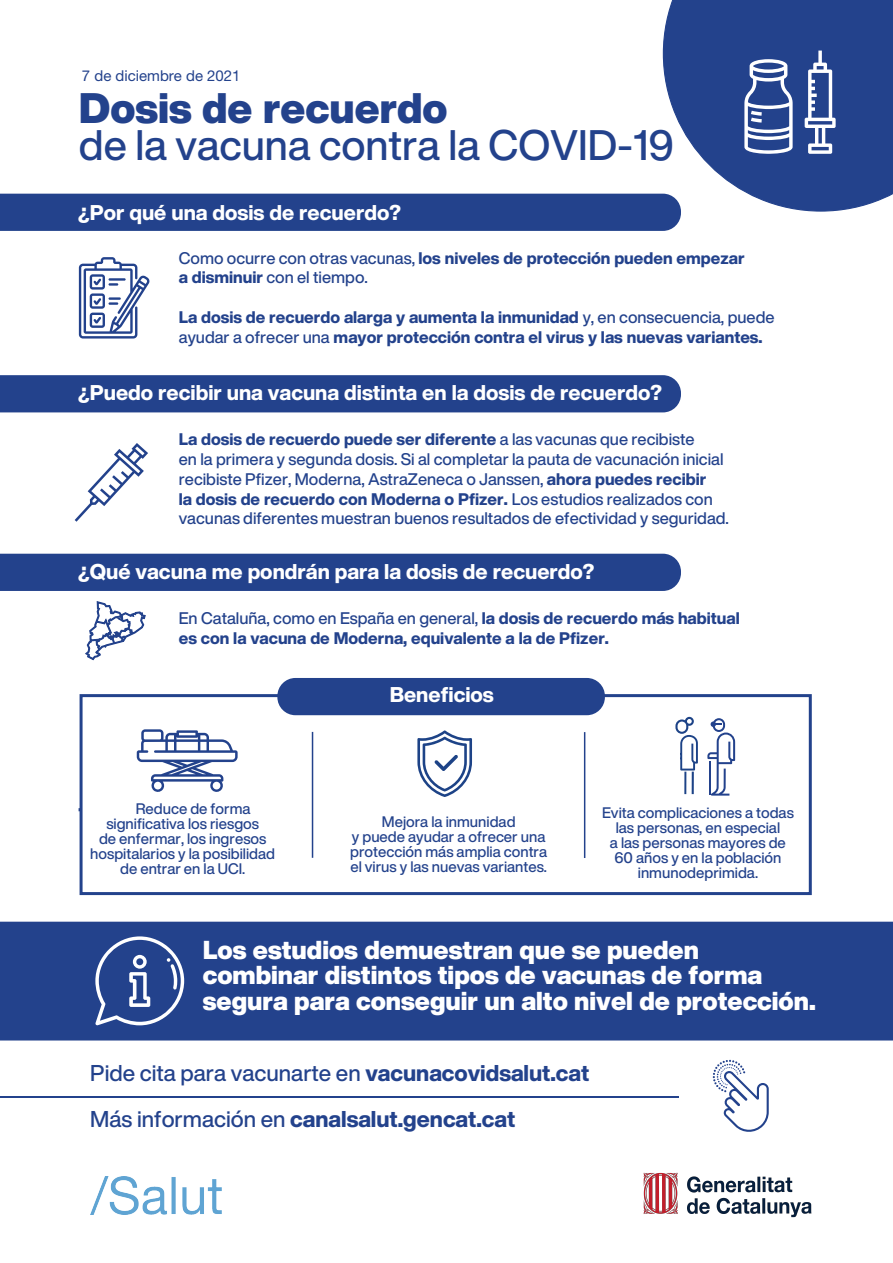
<style>
.page{position:relative;width:893px;height:1263px;background:#fff}
.page>*{position:absolute;margin:0;border:0;box-sizing:border-box;transform-origin:0 0}
.t1{font:500 42px "Helvetica Now Display";color:#23428c}
.t2{font:900 42px "Helvetica Now Display";color:#23428c}
.t3{font:900 25.5px/25.5px "Helvetica Now Display";color:#fff}
.t4{font:800 22.5px/46.5px "Helvetica Now Display";color:#23428c}
.t5{font:800 21px "Helvetica Now Display";color:#fff}
.t6{font:800 16.5px/19.8px "Helvetica Now Display";color:#23428c}
.t7{font:500 16.5px/19.8px "Helvetica Now Display";color:#23428c}
.t8{font:500 15px/15px "Helvetica Now Display";color:#23428c;text-align:center}
.t9{font:15px "Helvetica Neue LT Std";color:#23428c}
.s1{font-weight:500}
.s2{font-weight:800}
</style>
<div class="page">
<div style="left:80px;top:694px;width:732px;height:201px;border:3px solid #23428c"></div>
<div style="left:0;top:194px;width:681px;height:37px;background:#23428c"></div>
<div style="left:0;top:375px;width:681px;height:37px;background:#23428c"></div>
<div style="left:0;top:554px;width:681px;height:37px;background:#23428c"></div>
<div style="left:0;top:922px;width:893px;height:118px;background:#23428c"></div>
<div style="left:277px;top:678px;width:328px;height:37px;background:#23428c;border-radius:18px"></div>
<svg style="left:95px;top:936px;width:89px;height:89px;background:#4e67a2"></svg>
<hr style="left:0;top:1096px;width:679px;height:2px;background:#23428c">
<hr style="left:312px;top:732px;width:1px;height:126px;background:#23428c">
<hr style="left:584px;top:732px;width:1px;height:126px;background:#23428c">
<svg style="left:85px;top:601px;width:61px;height:60px"></svg>
<svg style="left:663px;top:0;width:230px;height:212px;background:#415c9b"></svg>
<svg style="left:137px;top:729px;width:101px;height:63px"></svg>
<img style="left:643px;top:1172px;width:169px;height:46px">
<svg style="left:713px;top:1060px;width:56px;height:72px"></svg>
<img style="left:91px;top:1177px;width:131px;height:37px">
<svg style="left:417px;top:730px;width:55px;height:67px"></svg>
<hr style="left:684px;top:772px;width:2px;height:22px;background:#1d4387">
<hr style="left:692px;top:772px;width:2px;height:22px;background:#1d4387">
<svg style="left:675px;top:717px;width:23px;height:53px"></svg>
<svg style="left:79px;top:257px;width:71px;height:82px"></svg>
<svg style="left:75px;top:443px;width:73px;height:79px"></svg>
<svg style="left:744px;top:59px;width:49px;height:95px"></svg>
<svg style="left:805px;top:51px;width:31px;height:103px"></svg>
<svg style="left:707px;top:718px;width:28px;height:78px"></svg>
<div style="left:665px;top:745px;width:15px;height:19px;background:#fff"></div>
<p class="t9" style="left:82px;top:67px;width:160px">7 de diciembre de 2021</p>
<h1 class="t2" style="left:79px;top:79px;width:370px">Dosis de recuerdo</h1>
<h1 class="t1" style="left:79px;top:117px;width:597px">de la vacuna contra la COVID-19</h1>
<p class="t5" style="left:78px;top:197px;width:272px">Per què una dosi de reforç?</p>
<p class="t6" style="left:179px;top:248px;width:567px"><span class="s1">Como ocurre con otras vacunas,</span> los niveles de protección pueden empezar a disminuir <span class="s1">con el tiempo.</span></p>
<p class="t6" style="left:179px;top:307px;width:597px">La dosis de recuerdo alarga y aumenta la inmunidad <span class="s1">y, en consecuencia, puede ayudar a ofrecer una</span> mayor protección contra el virus y las nuevas variantes.</p>
<p class="t5" style="left:78px;top:198px;width:324px">¿Por qué una dosis de recuerdo?</p>
<p class="t5" style="left:78px;top:378px;width:585px">¿Puedo recibir una vacuna distinta en la dosis de recuerdo?</p>
<p class="t7" style="left:179px;top:429px;width:552px"><span class="s2">La dosis de recuerdo puede ser diferente</span> a las vacunas que recibiste<br>en la primera y segunda dosis. Si al completar la pauta de vacunación inicial recibiste Pfizer, Moderna, AstraZeneca o Janssen, <span class="s2">ahora puedes recibir<br>la dosis de recuerdo con Moderna o Pfizer.</span> Los estudios realizados con vacunas diferentes muestran buenos resultados de efectividad y seguridad.</p>
<p class="t5" style="left:78px;top:557px;width:518px">¿Qué vacuna me pondrán para la dosis de recuerdo?</p>
<p class="t6" style="left:179px;top:609px;width:562px"><span class="s1">En Cataluña, como en España en general,</span> la dosis de recuerdo más habitual es con la vacuna de Moderna, equivalente a la de Pfizer.</p>
<p class="t8" style="left:78px;top:801px;width:7px">•</p>
<p class="t8" style="left:136px;top:801px;width:116px">Reduce de forma</p>
<p class="t8" style="left:106px;top:816px;width:154px">significativa los riesgos</p>
<p class="t8" style="left:99px;top:831px;width:169px">de enfermar, los ingresos</p>
<p class="t8" style="left:90px;top:846px;width:186px">hospitalarios y la posibilidad</p>
<p class="t8" style="left:120px;top:861px;width:127px">de entrar en la UCI.</p>
<p class="t5" style="left:390px;top:679px;width:106px">Beneficios</p>
<p class="t8" style="left:350px;top:814px;width:198px">Mejora la inmunidad<br>y puede ayudar a ofrecer una protección más amplia contra el virus y las nuevas variantes.</p>
<p class="t8" style="left:602px;top:805px;width:193px">Evita complicaciones a todas las personas, en especial<br>a las personas mayores de<br>60 años y en la población inmunodeprimida.</p>
<h2 class="t3" style="left:203px;top:937px;width:614px">Los estudios demuestran que se pueden combinar distintos tipos de vacunas de forma segura para conseguir un alto nivel de protección.</h2>
<h3 class="t4" style="left:90px;top:1050px;width:500px"><span class="s1">Pide cita para vacunarte en</span> vacunacovidsalut.cat<br><span class="s1">Más información en</span> canalsalut.gencat.cat</h3>
</div>
